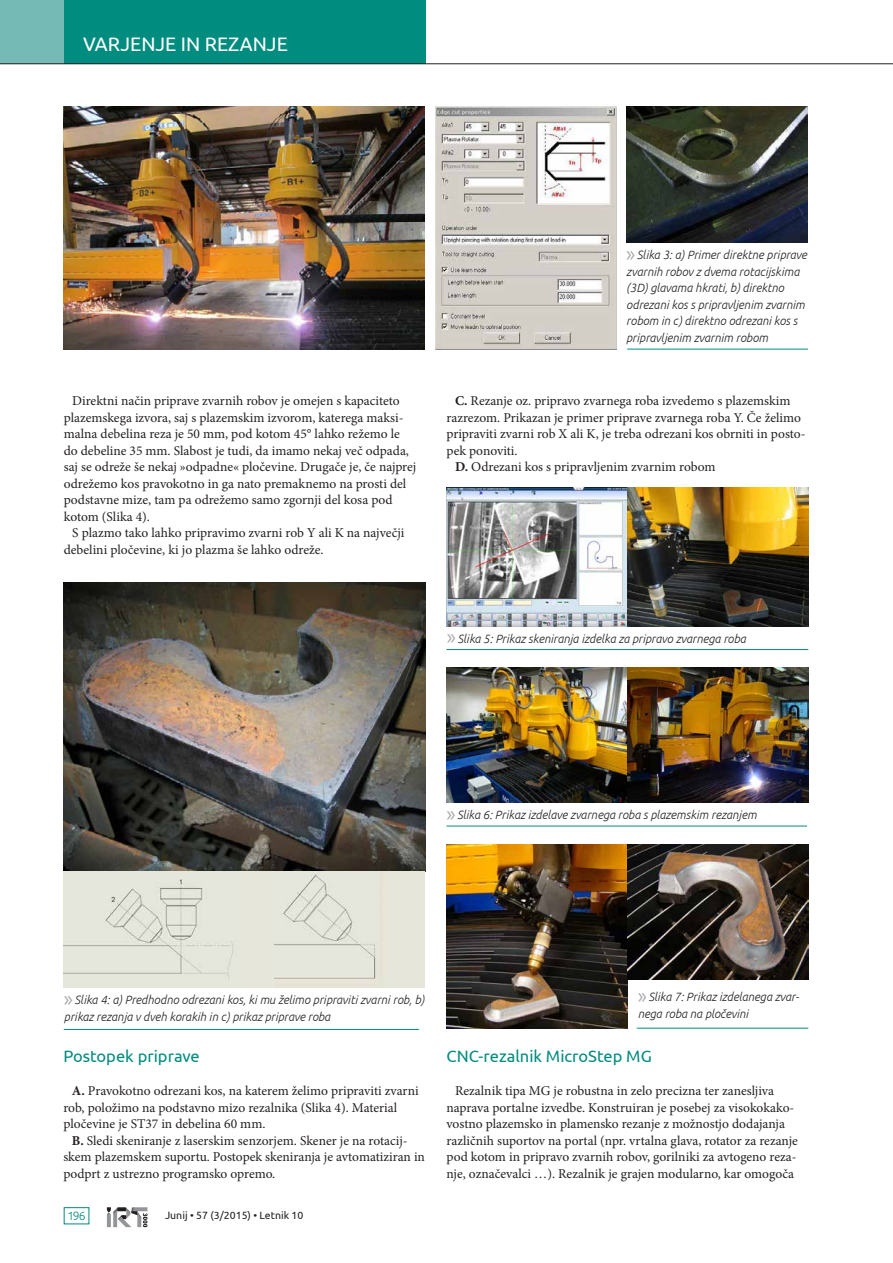
<style>
.page{position:relative;width:893px;height:1263px;background:#fff}
.page>*{position:absolute;margin:0;border:0;box-sizing:border-box;transform-origin:0 0}
.t1{font:19.5px "Ubuntu";color:#fff}
.t2{font:16.5px "Ubuntu";color:#008c7e}
.t3{font:13.5px/16.5px "Minion Pro";color:#231f20}
.t4{font:italic 300 12px/16.5px "Ubuntu";color:#231f20}
.t5{font:300 12px "Ubuntu";color:#008c7e}
.t6{font:10.5px "Ubuntu";color:#231f20}
.s1{font-family:"Myriad Pro";font-weight:400;font-style:normal;font-size:22.5px;color:#a8a9ad}
.s2{font-weight:700}
</style>
<div class="page">
<svg style="left:107px;top:1207px;width:40px;height:20px"></svg>
<div style="left:64px;top:1207px;width:25px;height:17px;border:1px solid #008c7e"></div>
<div style="left:64px;top:0;width:361px;height:64px;background:#008c7e"></div>
<div style="left:0;top:0;width:64px;height:64px;background:#75bab4"></div>
<img style="left:63px;top:106px;width:362px;height:243px">
<img style="left:435px;top:106px;width:181px;height:243px">
<img style="left:627px;top:106px;width:180px;height:137px">
<img style="left:64px;top:583px;width:361px;height:288px">
<img style="left:64px;top:871px;width:180px;height:116px">
<div style="left:244px;top:871px;width:181px;height:117px;background:#e6e6da"></div>
<img style="left:275px;top:874px;width:102px;height:106px">
<img style="left:446px;top:488px;width:181px;height:138px">
<img style="left:627px;top:488px;width:181px;height:138px">
<img style="left:446px;top:667px;width:362px;height:136px">
<img style="left:446px;top:844px;width:181px;height:184px">
<img style="left:627px;top:844px;width:181px;height:136px">
<hr style="left:627px;top:349px;width:181px;height:1px;background:#008c7e">
<hr style="left:446px;top:649px;width:362px;height:1px;background:#008c7e">
<hr style="left:446px;top:826px;width:361px;height:1px;background:#008c7e">
<hr style="left:637px;top:1028px;width:171px;height:1px;background:#008c7e">
<hr style="left:64px;top:1029px;width:355px;height:1px;background:#008c7e">
<hr style="left:0;top:63px;width:893px;height:1px;background:#231f20">
<h1 class="t1" style="left:83px;top:32px;width:206px">VARJENJE IN REZANJE</h1>
<p class="t3" style="left:64px;top:393px;width:354px;text-indent:9px">Direktni način priprave zvarnih robov je omejen s kapaciteto plazemskega izvora, saj s plazemskim izvorom, katerega maksi&shy;malna debelina reza je 50 mm, pod kotom 45° lahko režemo le do debeline 35 mm. Slabost je tudi, da imamo nekaj več odpada, saj se odreže še nekaj »odpadne« pločevine. Drugače je, če najprej odrežemo kos pravokotno in ga nato premaknemo na prosti del podstavne mize, tam pa odrežemo samo zgornji del kosa pod kotom (Slika 4).</p>
<p class="t3" style="left:64px;top:525px;width:342px;text-indent:9px">S plazmo tako lahko pripravimo zvarni rob Y ali K na največji debelini pločevine, ki jo plazma še lahko odreže.</p>
<p class="t4" style="left:626px;top:246px;width:182px"><span class="s1">»</span> Slika 3: a) Primer direktne priprave zvarnih robov z dvema rotacijskima (3D) glavama hkrati, b) direktno odrezani kos s pripravljenim zvarnim robom in c) direktno odrezani kos s pripravljenim zvarnim robom</p>
<p class="t3" style="left:455px;top:393px;width:337px"><span class="s2">C.</span> Rezanje oz. pripravo zvarnega roba izvedemo s plazemskim</p>
<p class="t3" style="left:446px;top:409px;width:356px">razrezom. Prikazan je primer priprave zvarnega roba Y. Če želimo</p>
<p class="t3" style="left:446px;top:426px;width:361px">pripraviti zvarni rob X ali K, je treba odrezani kos obrniti in posto-</p>
<p class="t3" style="left:446px;top:442px;width:73px">pek ponoviti.</p>
<p class="t3" style="left:455px;top:459px;width:262px"><span class="s2">D.</span> Odrezani kos s pripravljenim zvarnim robom</p>
<p class="t4" style="left:447px;top:630px;width:301px"><span class="s1">»</span> Slika 5: Prikaz skeniranja izdelka za pripravo zvarnega roba</p>
<p class="t4" style="left:446px;top:806px;width:312px"><span class="s1">»</span> Slika 6: Prikaz izdelave zvarnega roba s plazemskim rezanjem</p>
<p class="t4" style="left:64px;top:991px;width:362px"><span class="s1">»</span> Slika 4: a) Predhodno odrezani kos, ki mu želimo pripraviti zvarni rob, b) prikaz rezanja v dveh korakih in c) prikaz priprave roba</p>
<p class="t2" style="left:63px;top:1046px;width:138px">Postopek priprave</p>
<p class="t3" style="left:63px;top:1083px;width:357px;text-indent:9px"><span class="s2">A.</span> Pravokotno odrezani kos, na katerem želimo pripraviti zvarni rob, položimo na podstavno mizo rezalnika (Slika 4). Material pločevine je ST37 in debelina 60 mm.</p>
<p class="t3" style="left:63px;top:1132px;width:363px;text-indent:9px"><span class="s2">B.</span> Sledi skeniranje z laserskim senzorjem. Skener je na rotacij&shy;skem plazemskem suportu. Postopek skeniranja je avtomatiziran in podprt z ustrezno programsko opremo.</p>
<p class="t5" style="left:67px;top:1208px;width:20px">196</p>
<p class="t6" style="left:165px;top:1209px;width:140px">Junij • 57 (3/2015) • Letnik 10</p>
<p class="t4" style="left:638px;top:988px;width:163px"><span class="s1">»</span> Slika 7: Prikaz izdelanega zvar&shy;nega roba na pločevini</p>
<p class="t2" style="left:446px;top:1046px;width:207px">CNC-rezalnik MicroStep MG</p>
<p class="t3" style="left:446px;top:1083px;width:353px;text-indent:9px">Rezalnik tipa MG je robustna in zelo precizna ter zanesljiva naprava portalne izvedbe. Konstruiran je posebej za visokokako&shy;vostno plazemsko in plamensko rezanje z možnostjo dodajanja različnih suportov na portal (npr. vrtalna glava, rotator za rezanje pod kotom in pripravo zvarnih robov, gorilniki za avtogeno reza&shy;nje, označevalci …). Rezalnik je grajen modularno, kar omogoča</p>
</div>
